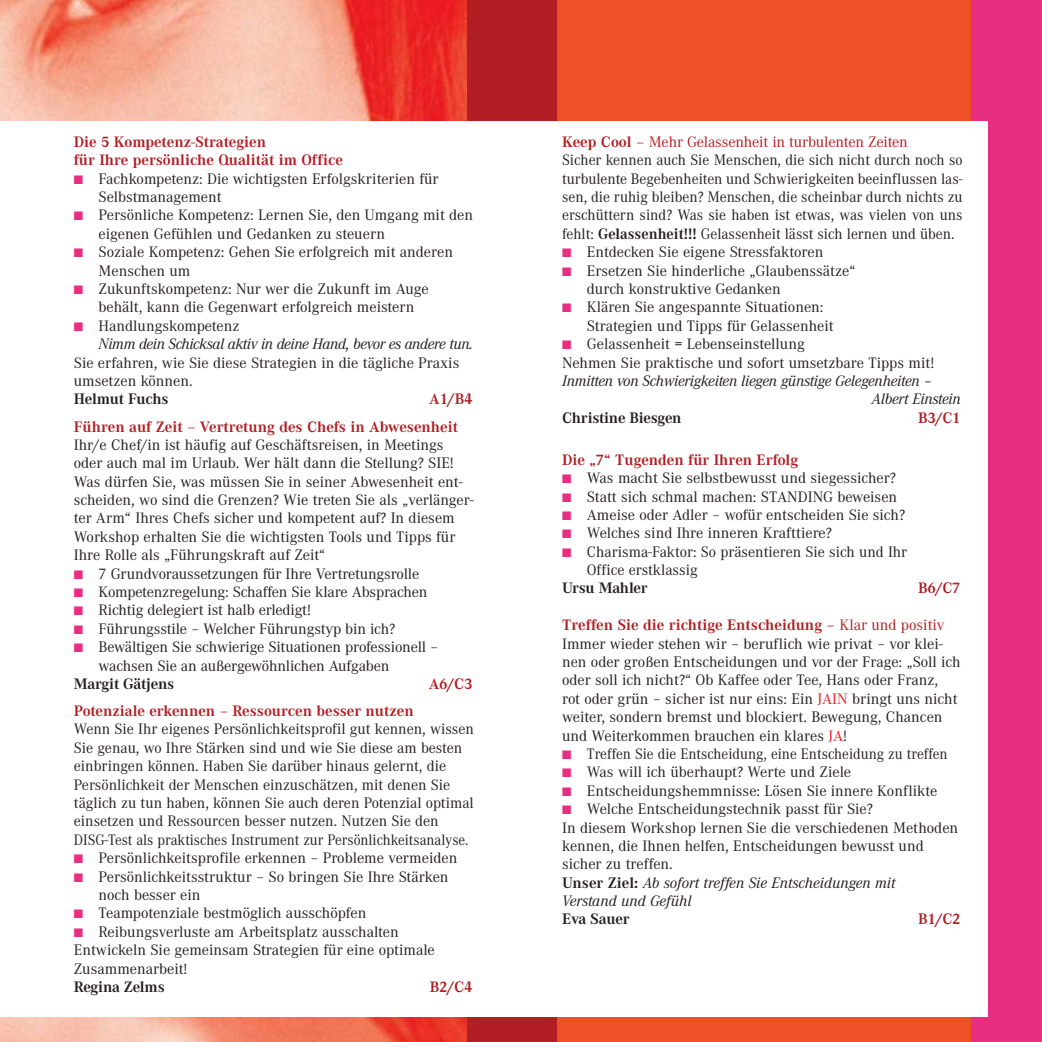
<style>
.page{position:relative;width:1042px;height:1042px;background:#fff}
.page>*{position:absolute;margin:0;border:0;box-sizing:border-box;transform-origin:0 0}
.t1{font:15.75px/18.4px "Corporate A";color:#231f20}
.t2{font:15.75px/18.4px "Corporate A";color:#231f20;scale:.96 1}
.t3{font:700 15.75px/18.4px "Corporate A";color:#b11e23}
.t4{font:italic 15.75px/18.4px "Corporate A";letter-spacing:-.025em;color:#231f20}
.t5{font:700 15.75px "Corporate A";letter-spacing:-.015em;color:#231f20}
.t6{font:15.75px "Corporate A";color:#231f20;scale:.94 1}
.s1{color:#e82e81}
.s2{font-style:normal}
.s3{font-weight:700;color:#b11e23}
.s4{color:#b11e23}
.s5{font-weight:700}
.s6{color:#ed1c24}
.s7{font-style:italic}
</style>
<div class="page">
<img style="left:0;top:0;width:467px;height:1041px">
<div style="left:467px;top:0;width:90px;height:1041px;background:#b11e23"></div>
<div style="left:557px;top:0;width:455px;height:1041px;background:#f05026"></div>
<div style="left:970px;top:0;width:71px;height:1041px;background:#e82e81"></div>
<div style="left:0;top:121px;width:987px;height:896px;background:#fff"></div>
<p class="t3" style="left:74px;top:134px;width:270px">Die 5 Kompetenz-Strategien<br>für Ihre persönliche Qualität im Office</p>
<p class="t1" style="left:98px;top:171px;width:341px;text-indent:-25px"><span class="s1">■</span> Fachkompetenz: Die wichtigsten Erfolgskriterien für<br>Selbstmanagement</p>
<p class="t1" style="left:98px;top:207px;width:376px;text-indent:-25px"><span class="s1">■</span> Persönliche Kompetenz: Lernen Sie, den Umgang mit den eigenen Gefühlen und Gedanken zu steuern</p>
<p class="t1" style="left:98px;top:244px;width:356px;text-indent:-25px"><span class="s1">■</span> Soziale Kompetenz: Gehen Sie erfolgreich mit anderen<br>Menschen um</p>
<p class="t1" style="left:98px;top:281px;width:331px;text-indent:-25px"><span class="s1">■</span> Zukunftskompetenz: Nur wer die Zukunft im Auge behält, kann die Gegenwart erfolgreich meistern</p>
<p class="t4" style="left:99px;top:318px;width:376px;text-indent:-25px"><span class="s1">■</span> <span class="s2">Handlungskompetenz<br></span>Nimm dein Schicksal aktiv in deine Hand, bevor es andere tun.</p>
<p class="t1" style="left:74px;top:354px;width:387px">Sie erfahren, wie Sie diese Strategien in die tägliche Praxis umsetzen können.</p>
<p class="t5" style="left:74px;top:393px;width:96px">Helmut Fuchs</p>
<p class="t3" style="left:74px;top:387px;width:400px;line-height:27.1px;text-indent:355px">A1/B4<br>Führen auf Zeit – Vertretung des Chefs in Abwesenheit</p>
<p class="t1" style="left:74px;top:437px;width:401px">Ihr/e Chef/in ist häufig auf Geschäftsreisen, in Meetings oder auch mal im Urlaub. Wer hält dann die Stellung? SIE!<br>Was dürfen Sie, was müssen Sie in seiner Abwesenheit ent&shy;scheiden, wo sind die Grenzen? Wie treten Sie als „verlänger&shy;ter Arm“ Ihres Chefs sicher und kompetent auf? In diesem Workshop erhalten Sie die wichtigsten Tools und Tipps für Ihre Rolle als „Führungskraft auf Zeit“</p>
<p class="t1" style="left:74px;top:565px;width:347px"><span class="s1">■</span> 7 Grundvoraussetzungen für Ihre Vertretungsrolle</p>
<p class="t1" style="left:74px;top:584px;width:355px"><span class="s1">■</span> Kompetenzregelung: Schaffen Sie klare Absprachen</p>
<p class="t1" style="left:74px;top:602px;width:238px"><span class="s1">■</span> Richtig delegiert ist halb erledigt!</p>
<p class="t1" style="left:74px;top:620px;width:323px"><span class="s1">■</span> Führungsstile – Welcher Führungstyp bin ich?</p>
<p class="t1" style="left:98px;top:639px;width:341px;text-indent:-25px"><span class="s1">■</span> Bewältigen Sie schwierige Situationen professionell – wachsen Sie an außergewöhnlichen Aufgaben</p>
<p class="t5" style="left:74px;top:677px;width:102px">Margit Gätjens</p>
<p class="t3" style="left:428px;top:675px;width:45px">A6/C3</p>
<p class="t3" style="left:74px;top:703px;width:341px">Potenziale erkennen – Ressourcen besser nutzen</p>
<p class="t1" style="left:74px;top:721px;width:401px">Wenn Sie Ihr eigenes Persönlichkeitsprofil gut kennen, wissen Sie genau, wo Ihre Stärken sind und wie Sie diese am besten einbringen können. Haben Sie darüber hinaus gelernt, die Persönlichkeit der Menschen einzuschätzen, mit denen Sie täglich zu tun haben, können Sie auch deren Potenzial optimal einsetzen und Ressourcen besser nutzen. Nutzen Sie den DISG-Test als praktisches Instrument zur Persönlichkeitsanalyse.</p>
<p class="t1" style="left:74px;top:850px;width:385px"><span class="s1">■</span> Persönlichkeitsprofile erkennen – Probleme vermeiden</p>
<p class="t1" style="left:98px;top:868px;width:351px;text-indent:-25px"><span class="s1">■</span> Persönlichkeitsstruktur – So bringen Sie Ihre Stärken noch besser ein</p>
<p class="t1" style="left:74px;top:905px;width:294px"><span class="s1">■</span> Teampotenziale bestmöglich ausschöpfen</p>
<p class="t1" style="left:74px;top:923px;width:362px"><span class="s1">■</span> Reibungsverluste am Arbeitsplatz ausschalten<br>Entwickeln Sie gemeinsam Strategien für eine optimale<br>Zusammenarbeit!</p>
<p class="t5" style="left:74px;top:980px;width:92px">Regina Zelms</p>
<p class="t3" style="left:430px;top:978px;width:44px">B2/C4</p>
<p class="t2" style="left:562px;top:134px;width:419px"><span class="s3">Keep Cool –</span> <span class="s4">Mehr Gelassenheit in turbulenten Zeiten<br></span>Sicher kennen auch Sie Menschen, die sich nicht durch noch so turbulente Begebenheiten und Schwierigkeiten beeinflussen las&shy;sen, die ruhig bleiben? Menschen, die scheinbar durch nichts zu erschüttern sind? Was sie haben ist etwas, was vielen von uns fehlt: <span class="s5">Gelassenheit!!!</span> Gelassenheit lässt sich lernen und üben.</p>
<p class="t1" style="left:562px;top:244px;width:263px"><span class="s1">■</span> Entdecken Sie eigene Stressfaktoren</p>
<p class="t1" style="left:586px;top:262px;width:270px;text-indent:-25px"><span class="s1">■</span> Ersetzen Sie hinderliche „Glaubenssätze“ durch konstruktive Gedanken</p>
<p class="t1" style="left:587px;top:299px;width:248px;text-indent:-25px"><span class="s1">■</span> Klären Sie angespannte Situationen:<br>Strategien und Tipps für Gelassenheit</p>
<p class="t1" style="left:562px;top:336px;width:373px"><span class="s1">■</span> Gelassenheit = Lebenseinstellung<br>Nehmen Sie praktische und sofort umsetzbare Tipps mit!</p>
<p class="t4" style="left:871px;top:373px;width:91px;text-indent:-309px">Inmitten von Schwierigkeiten liegen günstige Gelegenheiten –<br>Albert Einstein</p>
<p class="t5" style="left:562px;top:411px;width:121px">Christine Biesgen</p>
<p class="t3" style="left:917px;top:409px;width:44px">B3/C1</p>
<p class="t3" style="left:562px;top:451px;width:238px">Die „7“ Tugenden für Ihren Erfolg</p>
<p class="t1" style="left:562px;top:470px;width:335px"><span class="s1">■</span> Was macht Sie selbstbewusst und siegessicher?</p>
<p class="t1" style="left:562px;top:488px;width:336px"><span class="s1">■</span> Statt sich schmal machen: STANDING beweisen</p>
<p class="t1" style="left:562px;top:507px;width:344px"><span class="s1">■</span> Ameise oder Adler – wofür entscheiden Sie sich?</p>
<p class="t1" style="left:562px;top:525px;width:271px"><span class="s1">■</span> Welches sind Ihre inneren Krafttiere?</p>
<p class="t1" style="left:586px;top:543px;width:322px;text-indent:-25px"><span class="s1">■</span> Charisma-Faktor: So präsentieren Sie sich und Ihr<br>Office erstklassig</p>
<p class="t5" style="left:562px;top:582px;width:87px">Ursu Mahler</p>
<p class="t3" style="left:917px;top:580px;width:44px">B6/C7</p>
<p class="t1" style="left:562px;top:617px;width:400px"><span class="s3">Treffen Sie die richtige Entscheidung –</span> <span class="s4">Klar und positiv </span>Immer wieder stehen wir – beruflich wie privat – vor klei&shy;nen oder großen Entscheidungen und vor der Frage: „Soll ich oder soll ich nicht?“ Ob Kaffee oder Tee, Hans oder Franz,<br>rot oder grün – sicher ist nur eins: Ein <span class="s6">JAIN</span> bringt uns nicht weiter, sondern bremst und blockiert. Bewegung, Chancen und Weiterkommen brauchen ein klares <span class="s6">JA</span>!</p>
<p class="t6" style="left:562px;top:747px;width:411px"><span class="s1">■</span> Treffen Sie die Entscheidung, eine Entscheidung zu treffen</p>
<p class="t1" style="left:562px;top:764px;width:290px"><span class="s1">■</span> Was will ich überhaupt? Werte und Ziele</p>
<p class="t1" style="left:562px;top:782px;width:377px"><span class="s1">■</span> Entscheidungshemmnisse: Lösen Sie innere Konflikte</p>
<p class="t1" style="left:562px;top:801px;width:397px"><span class="s1">■</span> Welche Entscheidungstechnik passt für Sie?<br>In diesem Workshop lernen Sie die verschiedenen Methoden kennen, die Ihnen helfen, Entscheidungen bewusst und sicher zu treffen.<br><span class="s5">Unser Ziel:</span> <span class="s7">Ab sofort treffen Sie Entscheidungen mit<br>Verstand und Gefühl</span></p>
<p class="t5" style="left:562px;top:913px;width:69px">Eva Sauer</p>
<p class="t3" style="left:917px;top:911px;width:44px">B1/C2</p>
</div>
